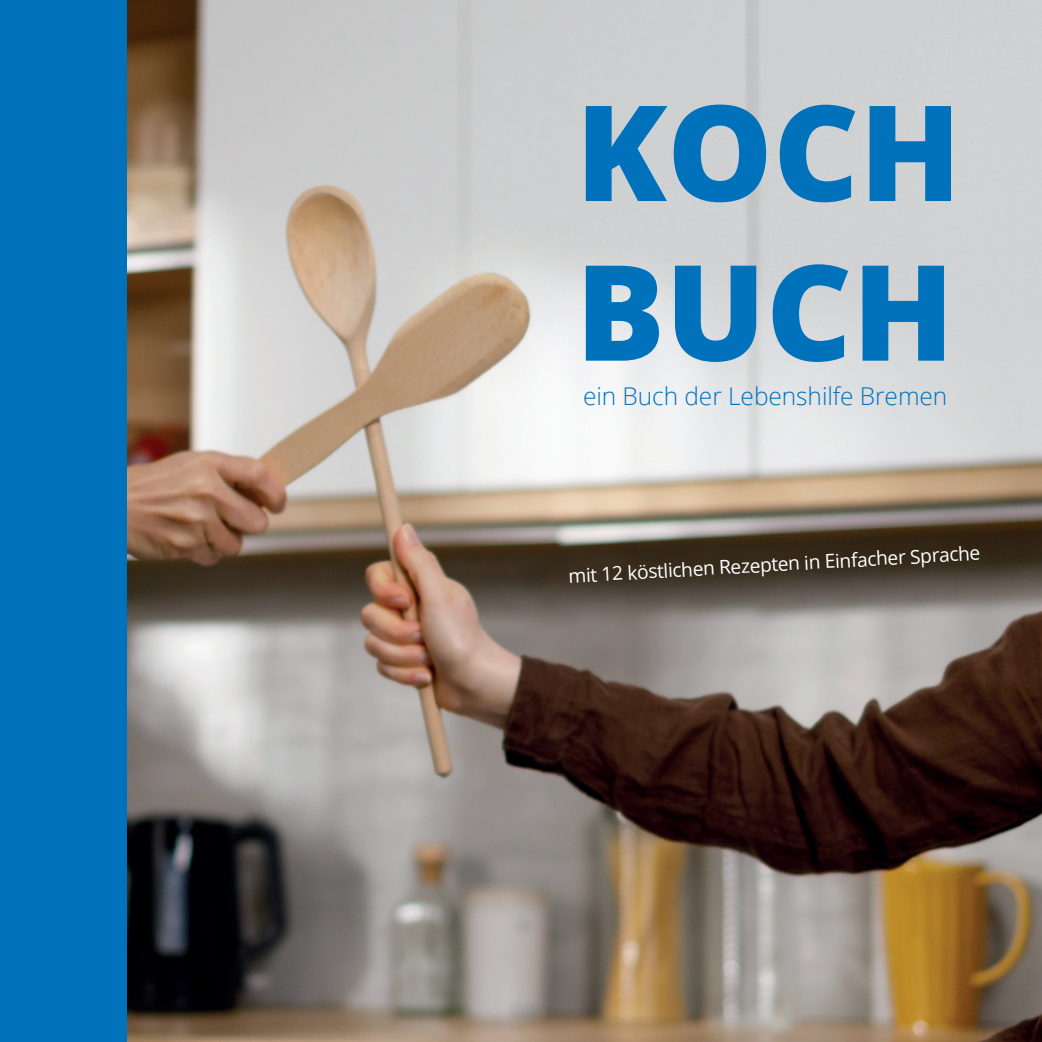
<style>
.page{position:relative;width:1042px;height:1042px;background:#fff}
.page>*{position:absolute;margin:0;border:0;box-sizing:border-box;transform-origin:0 0}
.t1{font:800 133px/159.6px "Open Sans";color:#0072bc}
.t2{font:300 24.5px "Open Sans";letter-spacing:-.005em;color:#0072bc}
.t3{font:19.25px "Open Sans";color:#fff}
</style>
<div class="page">
<img style="left:126px;top:0;width:916px;height:1042px">
<div style="left:0;top:0;width:126px;height:1042px;background:#0072bc"></div>
<h1 class="t1" style="left:575px;top:66px;width:387px">KOCH<br>BUCH</h1>
<p class="t2" style="left:583px;top:379px;width:366px">ein Buch der Lebenshilfe Bremen</p>
<p class="t3" style="left:568px;top:562px;width:414px;rotate:-3deg">mit 12 köstlichen Rezepten in Einfacher Sprache</p>
</div>
